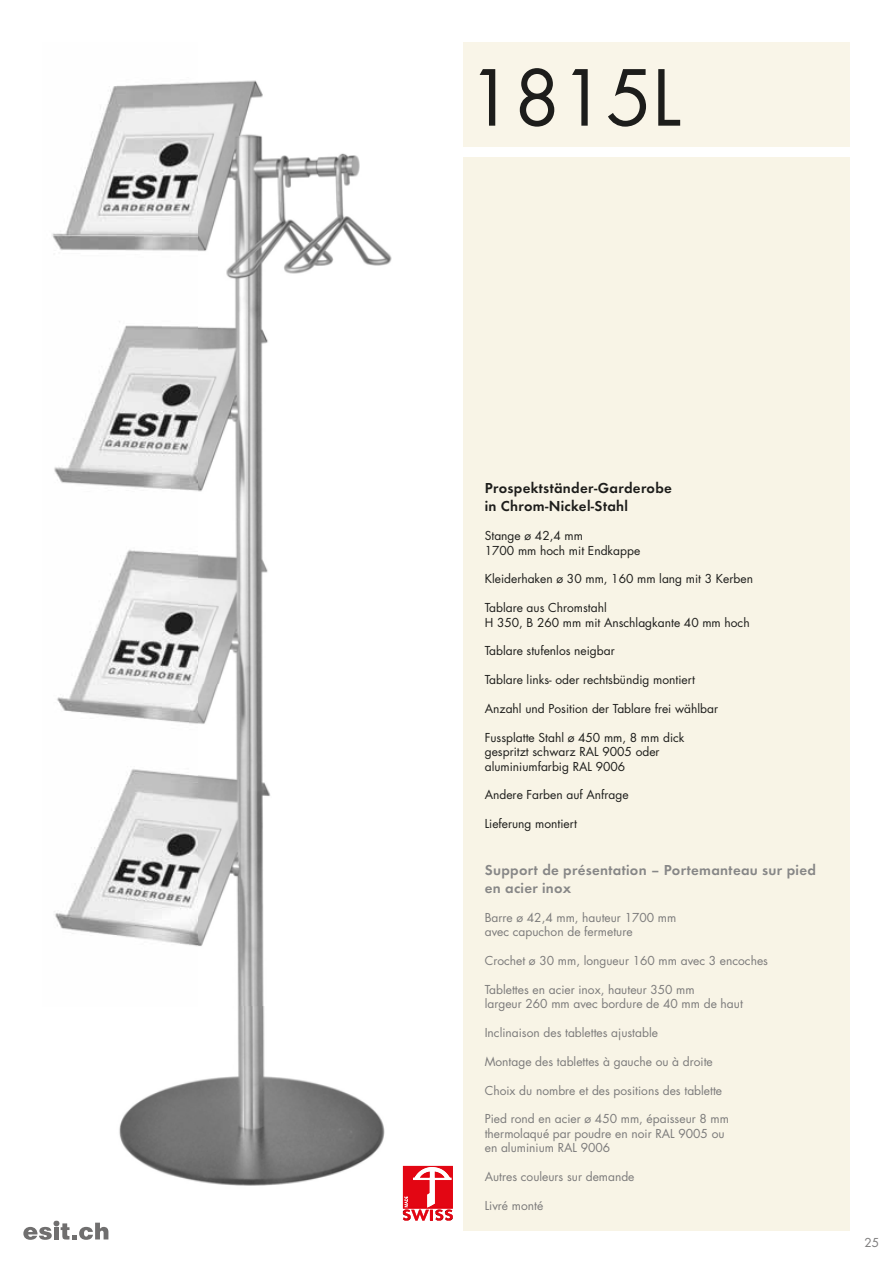
<style>
.page{position:relative;width:893px;height:1263px;background:#fff}
.page>*{position:absolute;margin:0;border:0;box-sizing:border-box;transform-origin:0 0}
.t1{font:75px "Futura Std";color:#1d1d1b}
.t2{font:15px/18px "Futura Dem";letter-spacing:.02em;color:#878787}
.t3{font:15px/18px "Futura Dem";letter-spacing:.02em;color:#1d1d1b}
.t4{font:12px/14.4px "Futura Std";color:#7c7b7b}
.t5{font:12px/14.4px "Futura Std";color:#1d1d1b}
</style>
<div class="page">
<svg style="left:23px;top:1220px;width:85px;height:20px"></svg>
<div style="left:463px;top:157px;width:387px;height:1074px;background:#f8f4e6"></div>
<img style="left:52px;top:80px;width:401px;height:1140px">
<img style="left:403px;top:1166px;width:50px;height:1px">
<svg style="left:403px;top:1167px;width:50px;height:54px"></svg>
<div style="left:463px;top:43px;width:387px;height:104px;background:#f9f5e8"></div>
<h1 class="t1" style="left:468px;top:50px;width:214px">1815L</h1>
<p class="t3" style="left:485px;top:479px;width:189px">Prospektständer-Garderobe in Chrom-Nickel-Stahl</p>
<p class="t5" style="left:485px;top:529px;width:157px">Stange ø 42,4 mm<br>1700 mm hoch mit Endkappe</p>
<p class="t5" style="left:485px;top:572px;width:270px">Kleiderhaken ø 30 mm, 160 mm lang mit 3 Kerben</p>
<p class="t5" style="left:485px;top:601px;width:266px">Tablare aus Chromstahl<br>H 350, B 260 mm mit Anschlagkante 40 mm hoch</p>
<p class="t5" style="left:485px;top:644px;width:132px">Tablare stufenlos neigbar</p>
<p class="t5" style="left:485px;top:673px;width:212px">Tablare links- oder rechtsbündig montiert</p>
<p class="t5" style="left:485px;top:701px;width:235px">Anzahl und Position der Tablare frei wählbar</p>
<p class="t5" style="left:485px;top:730px;width:201px">Fussplatte Stahl ø 450 mm, 8 mm dick gespritzt schwarz RAL 9005 oder aluminiumfarbig RAL 9006</p>
<p class="t5" style="left:485px;top:788px;width:145px">Andere Farben auf Anfrage</p>
<p class="t5" style="left:485px;top:817px;width:94px">Lieferung montiert</p>
<p class="t2" style="left:485px;top:861px;width:333px">Support de présentation – Portemanteau sur pied en acier inox</p>
<p class="t4" style="left:485px;top:910px;width:193px">Barre ø 42,4 mm, hauteur 1700 mm avec capuchon de fermeture</p>
<p class="t4" style="left:485px;top:953px;width:285px">Crochet ø 30 mm, longueur 160 mm avec 3 encoches</p>
<p class="t4" style="left:485px;top:982px;width:260px">Tablettes en acier inox, hauteur 350 mm<br>largeur 260 mm avec bordure de 40 mm de haut</p>
<p class="t4" style="left:485px;top:1025px;width:175px">Inclinaison des tablettes ajustable</p>
<p class="t4" style="left:485px;top:1054px;width:230px">Montage des tablettes à gauche ou à droite</p>
<p class="t4" style="left:485px;top:1083px;width:239px">Choix du nombre et des positions des tablette</p>
<p class="t4" style="left:485px;top:1112px;width:246px">Pied rond en acier ø 450 mm, épaisseur 8 mm thermolaqué par poudre en noir RAL 9005 ou en aluminium RAL 9006</p>
<p class="t4" style="left:485px;top:1169px;width:151px">Autres couleurs sur demande</p>
<p class="t4" style="left:485px;top:1198px;width:60px">Livré monté</p>
<p class="t4" style="left:864px;top:1235px;width:16px">25</p>
</div>
